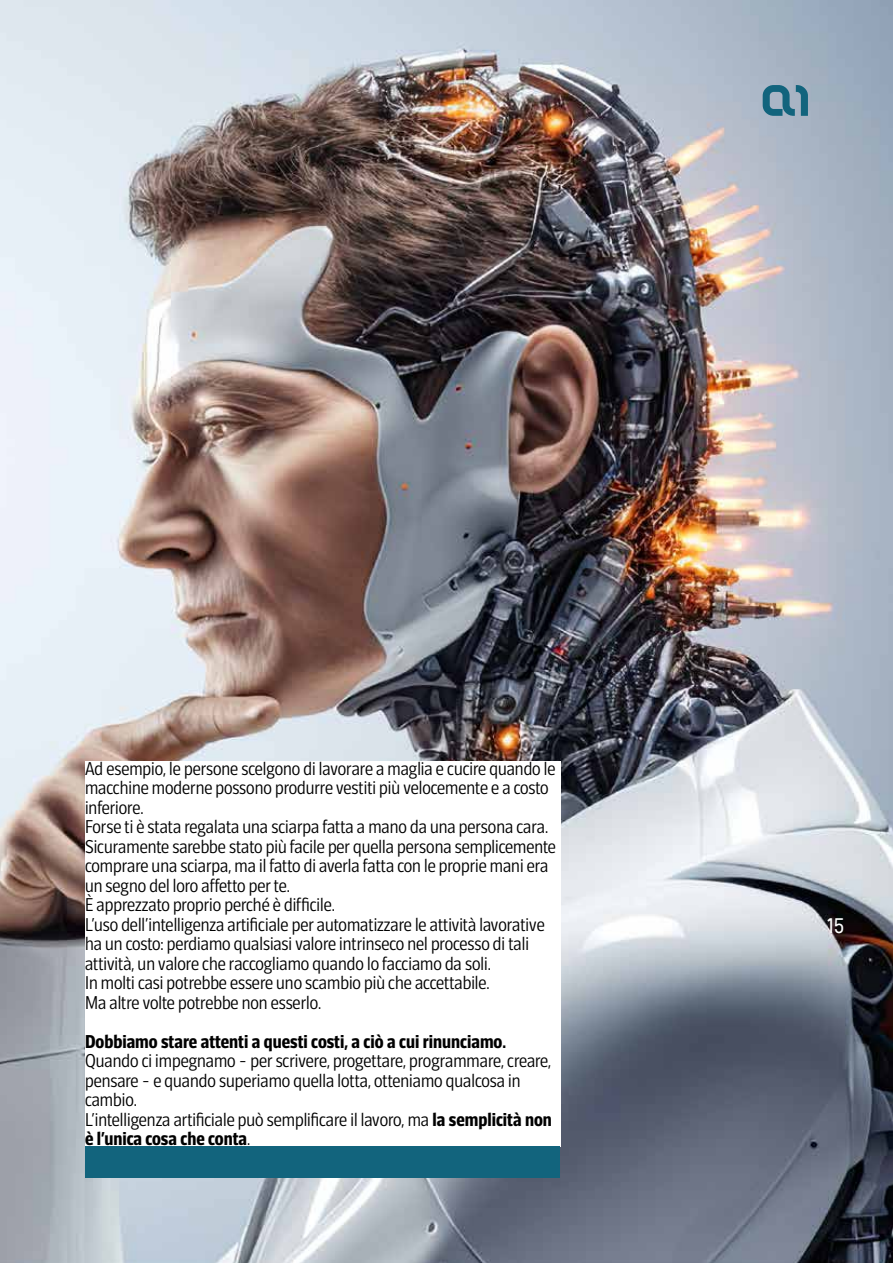
<style>
.page{position:relative;width:893px;height:1263px;background:#fff}
.page>*{position:absolute;margin:0;border:0;box-sizing:border-box;transform-origin:0 0}
.t1{font:500 21px "neuron";color:#fff}
.t2{font:300 18px/19.5px "Brera Condensed";color:#000}
.t3{font:800 18px "Brera Condensed";color:#000}
.s1{font-weight:800}
</style>
<div class="page">
<img style="left:0;top:0;width:893px;height:1263px">
<svg style="left:763px;top:85px;width:45px;height:31px"></svg>
<div style="left:85px;top:761px;width:476px;height:386px;background:#fff"></div>
<div style="left:85px;top:1147px;width:474px;height:31px;background:#12647d"></div>
<p class="t2" style="left:85px;top:759px;width:472px">Ad esempio, le persone scelgono di lavorare a maglia e cucire quando le macchine moderne possono produrre vestiti più velocemente e a costo inferiore.<br>Forse ti è stata regalata una sciarpa fatta a mano da una persona cara.<br>Sicuramente sarebbe stato più facile per quella persona semplicemente comprare una sciarpa, ma il fatto di averla fatta con le proprie mani era un segno del loro affetto per te.<br>È apprezzato proprio perché è difficile.<br>L’uso dell’intelligenza artificiale per automatizzare le attività lavorative ha un costo: perdiamo qualsiasi valore intrinseco nel processo di tali attività, un valore che raccogliamo quando lo facciamo da soli.<br>In molti casi potrebbe essere uno scambio più che accettabile.<br>Ma altre volte potrebbe non esserlo.</p>
<p class="t3" style="left:85px;top:1030px;width:423px">Dobbiamo stare attenti a questi costi, a ciò a cui rinunciamo.</p>
<p class="t2" style="left:85px;top:1051px;width:468px">Quando ci impegnamo - per scrivere, progettare, programmare, creare, pensare - e quando superiamo quella lotta, otteniamo qualcosa in cambio.<br>L’intelligenza artificiale può semplificare il lavoro, ma <span class="s1">la semplicità non è l’unica cosa che conta</span>.</p>
<p class="t1" style="left:827px;top:914px;width:18px">15</p>
</div>
